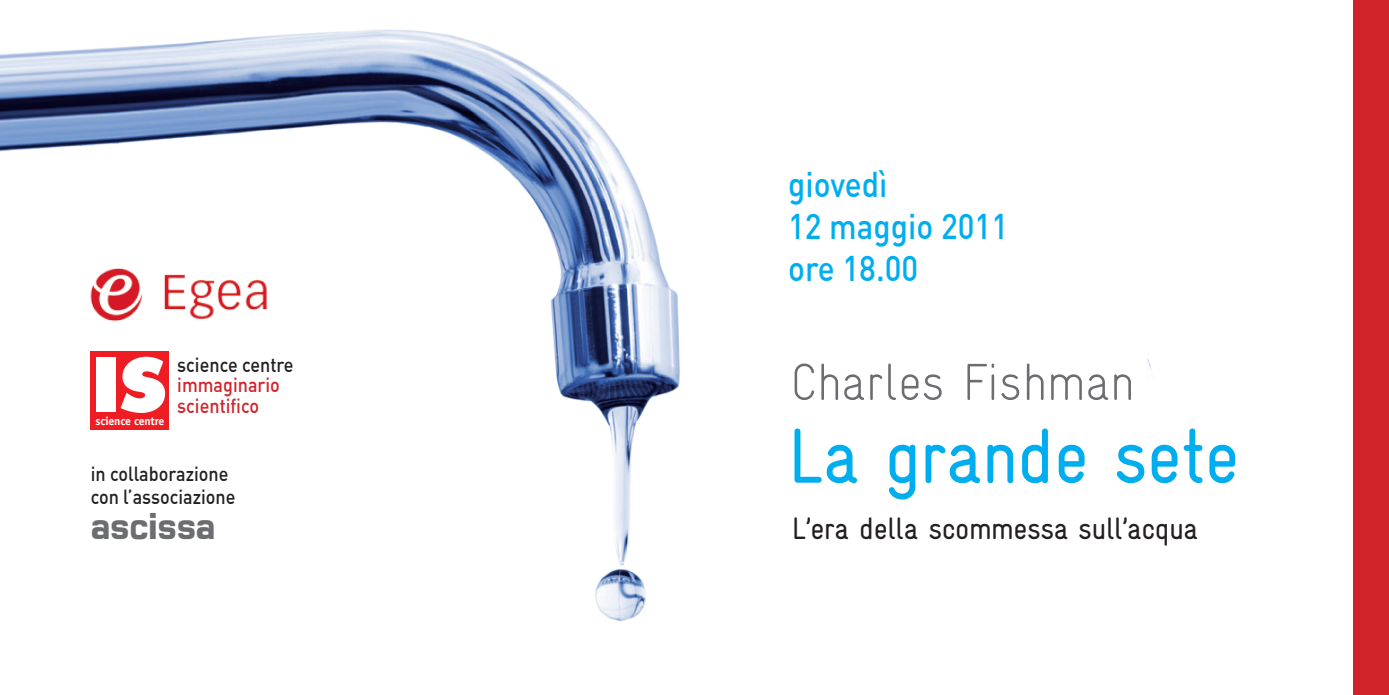
<style>
.page{position:relative;width:1389px;height:695px;background:#fff}
.page>*{position:absolute;margin:0;border:0;box-sizing:border-box;transform-origin:0 0}
.t1{font:77.75px "Gravur Condensed";letter-spacing:-.015em;color:#00aeef}
.t2{font:800 72.25px "Futura";color:#fff}
.t3{font:300 51.75px "Gravur Condensed";letter-spacing:-.01em;color:#6c6d70}
.t4{font:700 37.5px "Micro FLF";color:#6c6d70;scale:.9 1}
.t5{font:500 35px "DIN";color:#00aeef;scale:.9 1}
.t6{font:31px "Gravur Condensed";letter-spacing:-.015em;color:#231f20}
.t7{font:500 20px "DIN";color:#231f20;scale:.9 1}
.t8{font:500 20px "DIN";color:#d1232a;scale:.9 1}
.t9{font:700 11.75px "Officina Sans";letter-spacing:-.02em;color:#fff}
</style>
<div class="page">
<div style="left:1354px;top:0;width:35px;height:694px;background:#d1232a"></div>
<img style="left:0;top:29px;width:680px;height:592px">
<img style="left:91px;top:267px;width:180px;height:55px">
<div style="left:91px;top:351px;width:78px;height:79px;background:#ee1d23"></div>
<h2 class="t2" style="left:91px;top:340px;width:77px">IS</h2>
<p class="t9" style="left:96px;top:413px;width:70px">science centre</p>
<p class="t7" style="left:177px;top:351px;width:131px">science centre</p>
<p class="t8" style="left:177px;top:372px;width:115px">immaginario</p>
<p class="t8" style="left:177px;top:392px;width:92px">scientifico</p>
<p class="t7" style="left:91px;top:461px;width:155px">in collaborazione</p>
<p class="t7" style="left:91px;top:483px;width:162px">con l’associazione</p>
<p class="t4" style="left:91px;top:504px;width:140px">ascissa</p>
<p class="t5" style="left:788px;top:162px;width:112px">giovedì</p>
<p class="t5" style="left:788px;top:204px;width:246px">12 maggio 2011</p>
<p class="t5" style="left:788px;top:246px;width:146px">ore 18.00</p>
<p class="t3" style="left:790px;top:353px;width:346px">Charles Fishman</p>
<p class="t1" style="left:788px;top:412px;width:453px">La grande sete</p>
<p class="t6" style="left:792px;top:511px;width:408px">L’era della scommessa sull’acqua</p>
</div>
